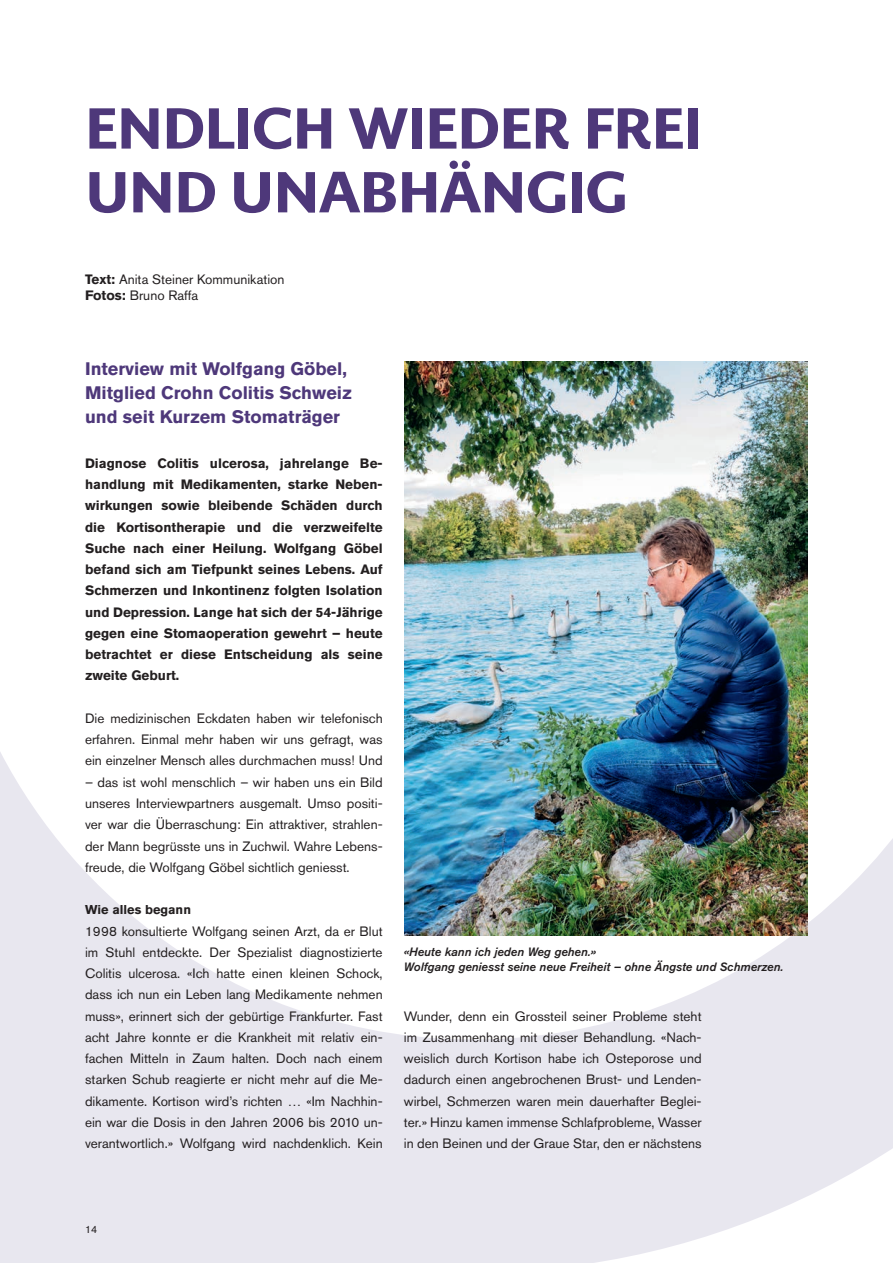
<style>
.page{position:relative;width:893px;height:1263px;background:#fff}
.page>*{position:absolute;margin:0;border:0;box-sizing:border-box;transform-origin:0 0}
.t1{font:800 55.5px/63.8px "Berling Nova Sans Pro";letter-spacing:-.015em;color:#4e387a}
.t2{font:700 18px/24px "Akzidenz Grotesk Pro";color:#4e387a}
.t3{font:13.5px/21.3px "Akzidenz Grotesk Pro";color:#231f20;text-align:justify}
.t4{font:700 13.5px/21.3px "Akzidenz Grotesk Pro";color:#231f20;text-align:justify}
.t5{font:700 12.75px "Akzidenz Grotesk Pro";color:#231f20}
.t6{font:italic 500 12px/15px "Akzidenz Grotesk Pro";color:#231f20}
.t7{font:10.5px "Akzidenz Grotesk Pro";color:#231f20}
.s1{font-weight:700}
</style>
<div class="page">
<svg style="left:0;top:752px;width:893px;height:511px;fill:#e8e7ef"></svg>
<img style="left:404px;top:361px;width:404px;height:574px">
<h1 class="t1" style="left:85px;top:93px;width:619px">ENDLICH WIEDER FREI<br>UND UNABHÄNGIG</h1>
<p class="t3" style="left:85px;top:271px;width:201px;line-height:16.5px"><span class="s1">Text:</span> Anita Steiner Kommunikation<br><span class="s1">Fotos:</span> Bruno Raffa</p>
<h2 class="t2" style="left:85px;top:356px;width:268px">Interview mit Wolfgang Göbel,<br>Mitglied Crohn Colitis Schweiz und seit Kurzem Stomaträger</h2>
<p class="t4" style="left:85px;top:452px;width:299px">Diagnose Colitis ulcerosa, jahrelange Be&shy;handlung mit Medikamenten, starke Neben&shy;wirkungen sowie bleibende Schäden durch die Kortisontherapie und die verzweifelte Suche nach einer Heilung. Wolfgang Göbel befand sich am Tiefpunkt seines Lebens. Auf Schmerzen und Inkontinenz folgten Isolation und Depression. Lange hat sich der 54-Jährige gegen eine Stomaoperation gewehrt – heute betrachtet er diese Entscheidung als seine zweite Geburt.</p>
<p class="t3" style="left:85px;top:707px;width:299px">Die medizinischen Eckdaten haben wir telefonisch erfahren. Einmal mehr haben wir uns gefragt, was ein einzelner Mensch alles durchmachen muss! Und</p>
<p class="t3" style="left:85px;top:771px;width:299px">– das ist wohl menschlich – wir haben uns ein Bild unseres Interviewpartners ausgemalt. Umso positi&shy;ver war die Überraschung: Ein attraktiver, strahlen&shy;der Mann begrüsste uns in Zuchwil. Wahre Lebens&shy;freude, die Wolfgang Göbel sichtlich geniesst.</p>
<p class="t5" style="left:85px;top:901px;width:107px">Wie alles begann</p>
<p class="t3" style="left:85px;top:920px;width:299px">1998 konsultierte Wolfgang seinen Arzt, da er Blut im Stuhl entdeckte. Der Spezialist diagnostizierte Colitis ulcerosa. «Ich hatte einen kleinen Schock, dass ich nun ein Leben lang Medikamente nehmen muss», erinnert sich der gebürtige Frankfurter. Fast acht Jahre konnte er die Krankheit mit relativ ein&shy;fachen Mitteln in Zaum halten. Doch nach einem starken Schub reagierte er nicht mehr auf die Me&shy;dikamente. Kortison wird’s richten … «Im Nachhin&shy;ein war die Dosis in den Jahren 2006 bis 2010 un&shy;verantwortlich.» Wolfgang wird nachdenklich. Kein</p>
<p class="t6" style="left:404px;top:944px;width:381px">«Heute kann ich jeden Weg gehen.»<br>Wolfgang geniesst seine neue Freiheit – ohne Ängste und Schmerzen.</p>
<p class="t3" style="left:404px;top:1005px;width:299px">Wunder, denn ein Grossteil seiner Probleme steht im Zusammenhang mit dieser Behandlung. «Nach&shy;weislich durch Kortison habe ich Osteporose und dadurch einen angebrochenen Brust- und Lenden&shy;wirbel, Schmerzen waren mein dauerhafter Beglei&shy;ter.» Hinzu kamen immense Schlafprobleme, Wasser in den Beinen und der Graue Star, den er nächstens</p>
<p class="t7" style="left:85px;top:1223px;width:14px">14</p>
</div>
